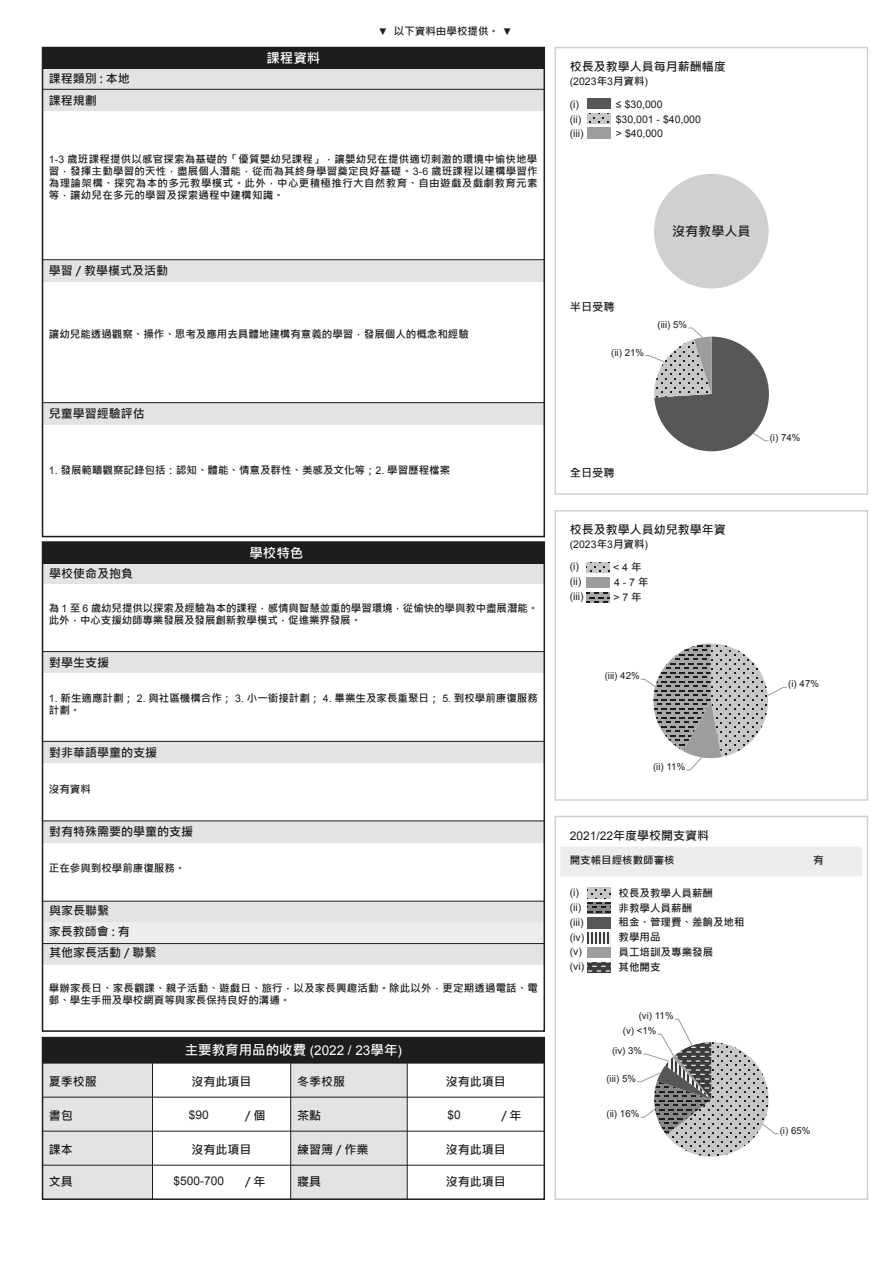
<style>
.page{position:relative;width:893px;height:1263px;background:#fff}
.page>*{position:absolute;margin:0;border:0;box-sizing:border-box;transform-origin:0 0}
.t1{font:700 13.5px "Microsoft Jheng Hei";color:#fff}
.t2{font:700 13.05px "Microsoft Jheng Hei";color:#1d1d1b}
.t3{font:700 12px/20.9px "Microsoft Jheng Hei";color:#1d1d1b}
.t4{font:12px "Arial";color:#1d1d1b}
.t5{font:700 11.25px "Microsoft Jheng Hei";color:#1d1d1b}
.t6{font:700 10.5px/12px "Microsoft Jheng Hei";color:#1d1d1b}
.t7{font:10.5px "Arial";color:#1d1d1b}
.t8{font:9.6px "Arial";color:#1d1d1b}
.s1{font-family:"Arial";font-weight:400;font-size:9.75px}
.s2{font-family:"Arial";font-weight:400}
.s3{font-family:"Microsoft Jheng Hei";font-weight:700}
</style>
<div class="page">
<div style="left:560px;top:846px;width:302px;height:30px;background:#ededed"></div>
<img style="left:588px;top:917px;width:22px;height:11px">
<svg style="left:588px;top:962px;width:22px;height:11px"></svg>
<svg style="left:588px;top:932px;width:22px;height:11px"></svg>
<svg style="left:588px;top:903px;width:22px;height:10px"></svg>
<svg style="left:588px;top:888px;width:22px;height:10px"></svg>
<div style="left:554px;top:816px;width:314px;height:384px;border:2px solid #d0d0d0"></div>
<div style="left:554px;top:510px;width:314px;height:291px;border:2px solid #d0d0d0"></div>
<svg style="left:587px;top:592px;width:22px;height:11px"></svg>
<svg style="left:587px;top:562px;width:22px;height:11px"></svg>
<div style="left:554px;top:47px;width:314px;height:448px;border:2px solid #d0d0d0"></div>
<img style="left:587px;top:98px;width:23px;height:11px">
<svg style="left:587px;top:113px;width:23px;height:11px"></svg>
<svg style="left:645px;top:327px;width:124px;height:124px"></svg>
<svg style="left:641px;top:643px;width:147px;height:128px"></svg>
<svg style="left:637px;top:1018px;width:142px;height:139px"></svg>
<div style="left:654px;top:174px;width:115px;height:114px;background:#d0d0d0;border-radius:50%"></div>
<div style="left:291px;top:1063px;width:116px;height:136px;background:#e3e3e3"></div>
<div style="left:43px;top:1063px;width:109px;height:136px;background:#e3e3e3"></div>
<div style="left:42px;top:1037px;width:503px;height:163px;border:2px solid #1d1d1b"></div>
<hr style="left:43px;top:1097px;width:501px;height:1px;background:#1d1d1b">
<hr style="left:43px;top:1165px;width:501px;height:1px;background:#1d1d1b">
<hr style="left:43px;top:1131px;width:501px;height:1px;background:#1d1d1b">
<div style="left:43px;top:1037px;width:501px;height:26px;background:#1d1d1b"></div>
<hr style="left:43px;top:1063px;width:501px;height:1px;background:#1d1d1b">
<hr style="left:152px;top:1063px;width:1px;height:136px;background:#1d1d1b">
<hr style="left:290px;top:1063px;width:1px;height:136px;background:#1d1d1b">
<hr style="left:407px;top:1063px;width:1px;height:136px;background:#1d1d1b">
<div style="left:43px;top:652px;width:501px;height:21px;background:#e3e3e3"></div>
<hr style="left:43px;top:651px;width:501px;height:1px;background:#1d1d1b">
<div style="left:43px;top:901px;width:501px;height:22px;background:#e3e3e3"></div>
<div style="left:43px;top:922px;width:501px;height:21px;background:#ededed"></div>
<hr style="left:43px;top:901px;width:501px;height:1px;background:#1d1d1b">
<div style="left:43px;top:563px;width:501px;height:21px;background:#e3e3e3"></div>
<div style="left:43px;top:542px;width:501px;height:21px;background:#1d1d1b"></div>
<div style="left:43px;top:944px;width:501px;height:21px;background:#e3e3e3"></div>
<hr style="left:43px;top:943px;width:501px;height:1px;background:#1d1d1b">
<div style="left:43px;top:741px;width:501px;height:22px;background:#e3e3e3"></div>
<hr style="left:43px;top:741px;width:501px;height:1px;background:#1d1d1b">
<div style="left:43px;top:821px;width:501px;height:21px;background:#e3e3e3"></div>
<hr style="left:43px;top:820px;width:501px;height:1px;background:#1d1d1b">
<div style="left:42px;top:541px;width:503px;height:491px;border:2px solid #1d1d1b"></div>
<div style="left:43px;top:260px;width:501px;height:21px;background:#e3e3e3"></div>
<hr style="left:43px;top:259px;width:501px;height:1px;background:#1d1d1b">
<div style="left:43px;top:403px;width:501px;height:21px;background:#e3e3e3"></div>
<hr style="left:43px;top:402px;width:501px;height:1px;background:#1d1d1b">
<div style="left:43px;top:89px;width:501px;height:22px;background:#e3e3e3"></div>
<div style="left:43px;top:68px;width:501px;height:21px;background:#e3e3e3"></div>
<hr style="left:43px;top:89px;width:501px;height:1px;background:#1d1d1b">
<div style="left:43px;top:48px;width:501px;height:21px;background:#1d1d1b"></div>
<div style="left:42px;top:47px;width:503px;height:490px;border:2px solid #1d1d1b"></div>
<p class="t3" style="left:49px;top:69px;width:83px">課程類別 : 本地</p>
<p class="t3" style="left:49px;top:90px;width:50px">課程規劃</p>
<p class="t1" style="left:266px;top:50px;width:55px">課程資料</p>
<p class="t6" style="left:378px;top:25px;width:135px"><span class="s1">▼</span> 以下資料由學校提供。 <span class="s1">▼</span></p>
<p class="t6" style="left:49px;top:153px;width:490px;text-align:justify"><span class="s2">1-3</span> 歲班課程提供以感官探索為基礎的「優質嬰幼兒課程」，讓嬰幼兒在提供適切刺激的環境中愉快地學習，發揮主動學習的天性，盡展個人潛能，從而為其終身學習奠定良好基礎。<span class="s2">3-6</span> 歲班課程以建構學習作為理論架構、探究為本的多元教學模式。此外，中心更積極推行大自然教育、自由遊戲及戲劇教育元素等，讓幼兒在多元的學習及探索過程中建構知識。</p>
<p class="t3" style="left:49px;top:261px;width:121px">學習 / 教學模式及活動</p>
<p class="t6" style="left:49px;top:328px;width:422px">讓幼兒能透過觀察、操作、思考及應用去具體地建構有意義的學習，發展個人的概念和經驗</p>
<p class="t3" style="left:49px;top:404px;width:98px">兒童學習經驗評估</p>
<p class="t6" style="left:49px;top:464px;width:403px"><span class="s2">1.</span> 發展範疇觀察記錄包括：認知、體能、情意及群性、美感及文化等；<span class="s2">2.</span> 學習歷程檔案</p>
<p class="t3" style="left:49px;top:563px;width:85px">學校使命及抱負</p>
<p class="t1" style="left:249px;top:545px;width:55px">學校特色</p>
<p class="t6" style="left:49px;top:602px;width:491px">為 <span class="s2">1</span> 至 <span class="s2">6</span> 歲幼兒提供以探索及經驗為本的課程，感情與智慧並重的學習環境，從愉快的學與教中盡展潛能。此外，中心支援幼師專業發展及發展創新教學模式，促進業界發展。</p>
<p class="t3" style="left:49px;top:652px;width:62px">對學生支援</p>
<p class="t6" style="left:49px;top:692px;width:490px"><span class="s2">1.</span> 新生適應計劃； <span class="s2">2.</span> 與社區機構合作； <span class="s2">3.</span> 小一銜接計劃； <span class="s2">4.</span> 畢業生及家長重聚日； <span class="s2">5.</span> 到校學前康復服務計劃。</p>
<p class="t3" style="left:49px;top:742px;width:109px">對非華語學童的支援</p>
<p class="t6" style="left:49px;top:783px;width:43px">沒有資料</p>
<p class="t3" style="left:49px;top:821px;width:145px">對有特殊需要的學童的支援</p>
<p class="t6" style="left:49px;top:862px;width:138px">正在參與到校學前康復服務。</p>
<p class="t3" style="left:49px;top:900px;width:83px">與家長聯繫<br>家長教師會 : 有</p>
<p class="t3" style="left:49px;top:942px;width:109px">其他家長活動 / 聯繫</p>
<p class="t6" style="left:49px;top:982px;width:491px">舉辦家長日、家長觀課、親子活動、遊戲日、旅行，以及家長興趣活動。除此以外，更定期透過電話、電郵、學生手冊及學校網頁等與家長保持良好的溝通。</p>
<p class="t1" style="left:185px;top:1042px;width:219px">主要教育用品的收費 <span class="s2">(2022 / 23</span>學年<span class="s2">)</span></p>
<p class="t3" style="left:192px;top:1071px;width:61px">沒有此項目</p>
<p class="t3" style="left:446px;top:1071px;width:61px">沒有此項目</p>
<p class="t4" style="left:189px;top:1107px;width:22px">$90</p>
<p class="t4" style="left:448px;top:1107px;width:15px">$0</p>
<p class="t3" style="left:49px;top:1071px;width:50px">夏季校服</p>
<p class="t3" style="left:297px;top:1071px;width:49px">冬季校服</p>
<p class="t3" style="left:49px;top:1105px;width:25px">書包</p>
<p class="t3" style="left:297px;top:1105px;width:25px">茶點</p>
<p class="t3" style="left:49px;top:1139px;width:25px">課本</p>
<p class="t3" style="left:297px;top:1139px;width:73px">練習簿 / 作業</p>
<p class="t3" style="left:49px;top:1171px;width:25px">文具</p>
<p class="t3" style="left:297px;top:1171px;width:25px">寢具</p>
<p class="t3" style="left:245px;top:1105px;width:22px">/ 個</p>
<p class="t3" style="left:501px;top:1105px;width:22px">/ 年</p>
<p class="t3" style="left:192px;top:1139px;width:61px">沒有此項目</p>
<p class="t3" style="left:446px;top:1139px;width:61px">沒有此項目</p>
<p class="t3" style="left:446px;top:1171px;width:61px">沒有此項目</p>
<p class="t3" style="left:245px;top:1171px;width:22px">/ 年</p>
<p class="t4" style="left:174px;top:1173px;width:52px">$500-700</p>
<p class="t3" style="left:570px;top:56px;width:157px">校長及教學人員每月薪酬幅度</p>
<p class="t7" style="left:570px;top:74px;width:80px">(2023<span class="s3">年</span>3<span class="s3">月資料</span>)</p>
<p class="t7" style="left:570px;top:97px;width:11px">(i)</p>
<p class="t7" style="left:616px;top:97px;width:48px">≤ $30,000</p>
<p class="t7" style="left:570px;top:127px;width:15px">(iii)</p>
<p class="t7" style="left:616px;top:127px;width:48px">&gt; $40,000</p>
<p class="t7" style="left:570px;top:112px;width:13px">(ii)</p>
<p class="t7" style="left:616px;top:112px;width:87px">$30,001 - $40,000</p>
<p class="t2" style="left:672px;top:223px;width:80px">沒有教學人員</p>
<p class="t5" style="left:570px;top:300px;width:46px">半日受聘</p>
<p class="t8" style="left:611px;top:346px;width:34px">(ii) 21%</p>
<p class="t8" style="left:658px;top:318px;width:31px">(iii) 5%</p>
<p class="t5" style="left:570px;top:466px;width:46px">全日受聘</p>
<p class="t3" style="left:570px;top:519px;width:157px">校長及教學人員幼兒教學年資</p>
<p class="t7" style="left:570px;top:537px;width:80px">(2023<span class="s3">年</span>3<span class="s3">月資料</span>)</p>
<p class="t7" style="left:570px;top:575px;width:13px">(ii)</p>
<p class="t7" style="left:614px;top:575px;width:36px">4 - 7 <span class="s3">年</span></p>
<p class="t7" style="left:570px;top:590px;width:15px">(iii)</p>
<p class="t7" style="left:613px;top:590px;width:30px">&gt; 7 <span class="s3">年</span></p>
<p class="t7" style="left:570px;top:560px;width:11px">(i)</p>
<p class="t7" style="left:613px;top:560px;width:30px">&lt; 4 <span class="s3">年</span></p>
<p class="t8" style="left:605px;top:670px;width:36px">(iii) 42%</p>
<p class="t8" style="left:770px;top:431px;width:32px">(i) 74%</p>
<p class="t8" style="left:788px;top:678px;width:32px">(i) 47%</p>
<p class="t8" style="left:653px;top:760px;width:34px">(ii) 11%</p>
<p class="t3" style="left:570px;top:825px;width:141px"><span class="s2">2021/22</span>年度學校開支資料</p>
<p class="t6" style="left:570px;top:854px;width:106px">開支帳目經核數師審核</p>
<p class="t7" style="left:570px;top:885px;width:11px">(i)</p>
<p class="t6" style="left:619px;top:887px;width:96px">校長及教學人員薪酬</p>
<p class="t7" style="left:570px;top:900px;width:13px">(ii)</p>
<p class="t6" style="left:619px;top:902px;width:75px">非教學人員薪酬</p>
<p class="t7" style="left:570px;top:915px;width:15px">(iii)</p>
<p class="t6" style="left:619px;top:916px;width:127px">租金、管理費、差餉及地租</p>
<p class="t7" style="left:570px;top:945px;width:14px">(v)</p>
<p class="t6" style="left:619px;top:946px;width:96px">員工培訓及專業發展</p>
<p class="t7" style="left:570px;top:959px;width:16px">(vi)</p>
<p class="t6" style="left:619px;top:961px;width:43px">其他開支</p>
<p class="t7" style="left:570px;top:930px;width:16px">(iv)</p>
<p class="t6" style="left:619px;top:931px;width:43px">教學用品</p>
<p class="t8" style="left:639px;top:1009px;width:36px">(vi) 11%</p>
<p class="t8" style="left:623px;top:1025px;width:35px">(v) &lt;1%</p>
<p class="t8" style="left:612px;top:1044px;width:32px">(iv) 3%</p>
<p class="t8" style="left:606px;top:1072px;width:31px">(iii) 5%</p>
<p class="t8" style="left:606px;top:1108px;width:34px">(ii) 16%</p>
<p class="t6" style="left:813px;top:854px;width:12px">有</p>
<p class="t8" style="left:780px;top:1124px;width:32px">(i) 65%</p>
</div>
